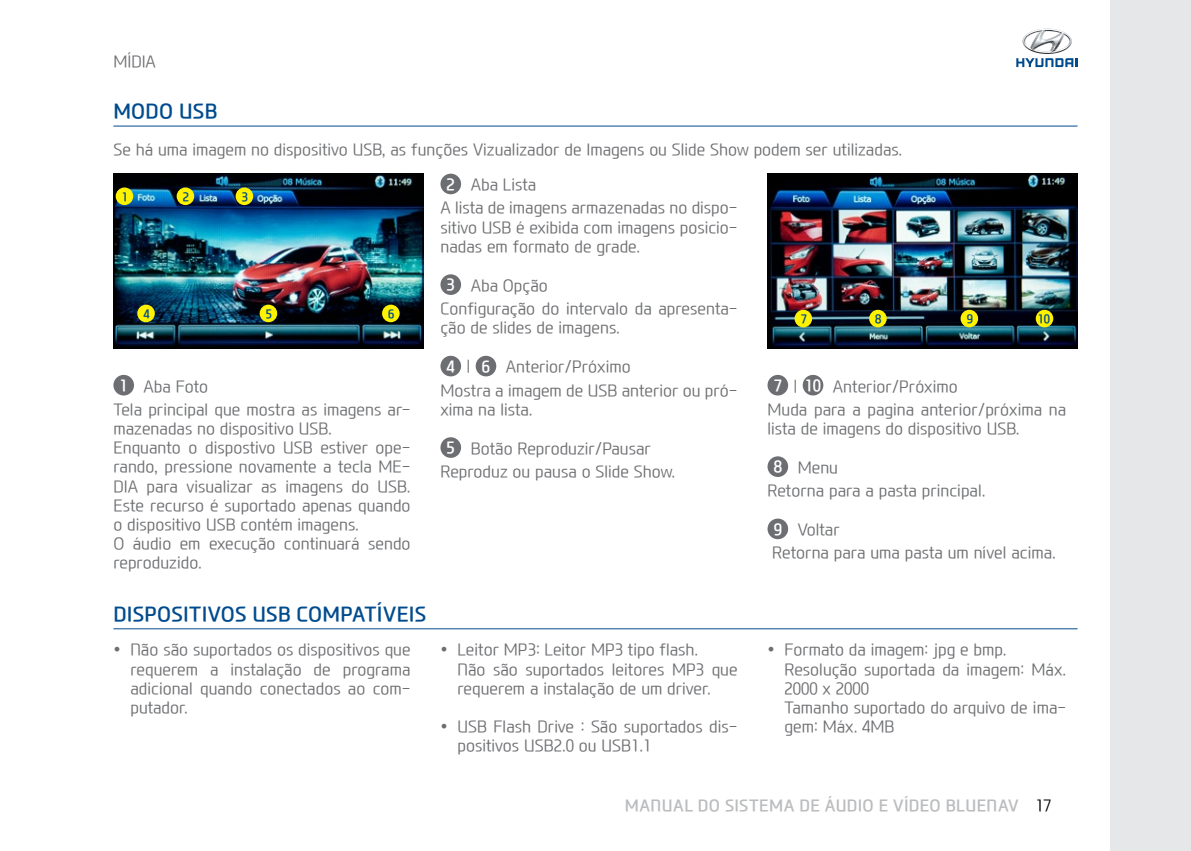
<style>
.page{position:relative;width:1191px;height:851px;background:#fff}
.page>*{position:absolute;margin:0;border:0;box-sizing:border-box;transform-origin:0 0}
.t1{font:20px "Hyundai B Hinted";letter-spacing:.01em;color:#004b8d}
.t2{font:16px/19.2px "Hyundai L Hinted";color:#6d6e71}
.t3{font:16px "Hyundai B Hinted";letter-spacing:.02em;color:#babcbe}
.t4{font:12px "Hyundai B Hinted";color:#004b8d}
.s1{font-family:"Hyundai B Hinted";color:#fff}
.s2{font-family:"Hyundai L Hinted";color:#000}
</style>
<div class="page">
<div style="left:1109px;top:0;width:82px;height:850px;background:#e6e7e8"></div>
<svg style="left:1016px;top:29px;width:61px;height:38px"></svg>
<hr style="left:113px;top:126px;width:964px;height:1px;background:#004b8d">
<hr style="left:113px;top:628px;width:964px;height:1px;background:#004b8d">
<div style="left:113px;top:375px;width:21px;height:20px;background:#6d6e71;border-radius:50%"></div>
<div style="left:440px;top:174px;width:21px;height:20px;background:#6d6e71;border-radius:50%"></div>
<div style="left:440px;top:274px;width:21px;height:21px;background:#6d6e71;border-radius:50%"></div>
<div style="left:440px;top:356px;width:21px;height:20px;background:#6d6e71;border-radius:50%"></div>
<div style="left:476px;top:356px;width:20px;height:20px;background:#6d6e71;border-radius:50%"></div>
<div style="left:440px;top:437px;width:21px;height:21px;background:#6d6e71;border-radius:50%"></div>
<div style="left:767px;top:375px;width:21px;height:20px;background:#6d6e71;border-radius:50%"></div>
<div style="left:802px;top:375px;width:21px;height:20px;background:#6d6e71;border-radius:50%"></div>
<div style="left:767px;top:456px;width:21px;height:21px;background:#6d6e71;border-radius:50%"></div>
<div style="left:767px;top:518px;width:21px;height:21px;background:#6d6e71;border-radius:50%"></div>
<img style="left:113px;top:174px;width:310px;height:174px">
<div style="left:116px;top:187px;width:17px;height:18px;background:#fff200;border-radius:50%"></div>
<div style="left:137px;top:304px;width:18px;height:18px;background:#fff200;border-radius:50%"></div>
<div style="left:260px;top:304px;width:17px;height:18px;background:#fff200;border-radius:50%"></div>
<div style="left:382px;top:304px;width:17px;height:18px;background:#fff200;border-radius:50%"></div>
<div style="left:177px;top:187px;width:17px;height:18px;background:#fff200;border-radius:50%"></div>
<div style="left:236px;top:187px;width:17px;height:18px;background:#fff200;border-radius:50%"></div>
<img style="left:767px;top:174px;width:310px;height:174px">
<div style="left:794px;top:310px;width:18px;height:17px;background:#fff200;border-radius:50%"></div>
<div style="left:960px;top:310px;width:18px;height:17px;background:#fff200;border-radius:50%"></div>
<div style="left:1035px;top:310px;width:18px;height:17px;background:#fff200;border-radius:50%"></div>
<div style="left:869px;top:310px;width:17px;height:17px;background:#fff200;border-radius:50%"></div>
<p class="t2" style="left:113px;top:51px;width:44px">MÍDIA</p>
<p class="t1" style="left:113px;top:97px;width:79px">MODO USB</p>
<p class="t2" style="left:113px;top:139px;width:790px">Se há uma imagem no dispositivo USB, as funções Vizualizador de Imagens ou Slide Show podem ser utilizadas.</p>
<p class="t4" style="left:122px;top:188px;width:8px">1</p>
<p class="t4" style="left:183px;top:188px;width:8px">2</p>
<p class="t4" style="left:242px;top:188px;width:8px">3</p>
<p class="t4" style="left:143px;top:305px;width:8px">4</p>
<p class="t4" style="left:266px;top:305px;width:8px">5</p>
<p class="t4" style="left:388px;top:305px;width:8px">6</p>
<p class="t2" style="left:113px;top:374px;width:299px;line-height:23.2px;text-indent:6px"><span class="s1">1</span> Aba Foto<br>Tela principal que mostra as imagens ar-</p>
<p class="t2" style="left:113px;top:418px;width:299px">mazenadas no dispositivo USB.<br>Enquanto o dispostivo USB estiver ope&shy;rando, pressione novamente a tecla ME-DIA para visualizar as imagens do USB.<br>Este recurso é suportado apenas quando o dispositivo USB contém imagens.<br>O áudio em execução continuará sendo reproduzido.</p>
<p class="t1" style="left:113px;top:600px;width:152px">DISPOSITIVOS USB</p>
<p class="t1" style="left:296px;top:600px;width:131px">COMPATÍVEIS</p>
<p class="t2" style="left:440px;top:173px;width:299px;line-height:23.2px;text-indent:6px"><span class="s1">2</span> Aba Lista<br>A lista de imagens armazenadas no dispo-</p>
<p class="t2" style="left:440px;top:217px;width:299px">sitivo USB é exibida com imagens posicio&shy;nadas em formato de grade.</p>
<p class="t2" style="left:440px;top:273px;width:299px;line-height:23.2px;text-indent:6px"><span class="s1">3</span> Aba Opção<br>Configuração do intervalo da apresenta-</p>
<p class="t2" style="left:440px;top:318px;width:181px">ção de slides de imagens.</p>
<p class="t2" style="left:440px;top:355px;width:299px;line-height:23.2px;text-indent:6px"><span class="s1">4</span> | <span class="s1">6</span> Anterior/Próximo<br>Mostra a imagem de USB anterior ou pró-</p>
<p class="t2" style="left:440px;top:399px;width:94px">xima na lista.</p>
<p class="t2" style="left:440px;top:436px;width:236px;line-height:23.2px;text-indent:6px"><span class="s1">5</span> Botão Reproduzir/Pausar<br>Reproduz ou pausa o Slide Show.</p>
<p class="t2" style="left:130px;top:640px;width:282px;text-align:justify;text-indent:-17px">• Não são suportados os dispositivos que requerem a instalação de programa adicional quando conectados ao com&shy;putador.</p>
<p class="t2" style="left:457px;top:640px;width:282px;text-indent:-17px">• Leitor MP3: Leitor MP3 tipo flash.<br>Não são suportados leitores MP3 que requerem a instalação de um driver.</p>
<p class="t2" style="left:457px;top:716px;width:282px;text-indent:-17px">• USB Flash Drive : São suportados dis&shy;positivos USB2.0 ou USB1.1</p>
<p class="t4" style="left:800px;top:310px;width:8px">7</p>
<p class="t4" style="left:875px;top:310px;width:8px">8</p>
<p class="t4" style="left:966px;top:310px;width:8px">9</p>
<p class="t4" style="left:1037px;top:310px;width:14px">10</p>
<p class="t2" style="left:767px;top:374px;width:300px;line-height:23.2px;text-indent:6px"><span class="s1">7</span> | <span class="s1">10</span> Anterior/Próximo<br>Muda para a pagina anterior/próxima na</p>
<p class="t2" style="left:767px;top:418px;width:254px">lista de imagens do dispositivo USB.</p>
<p class="t2" style="left:767px;top:455px;width:219px;line-height:23.2px;text-indent:6px"><span class="s1">8</span> Menu<br>Retorna para a pasta principal.</p>
<p class="t2" style="left:772px;top:517px;width:285px;line-height:23.2px"><span class="s1">9</span> Voltar<br>Retorna para uma pasta um nível acima.</p>
<p class="t2" style="left:784px;top:640px;width:283px;text-indent:-17px">• Formato da imagem: jpg e bmp.<br>Resolução suportada da imagem: Máx.<br>2000 x 2000<br>Tamanho suportado do arquivo de ima&shy;gem: Máx. 4MB</p>
<p class="t3" style="left:625px;top:794px;width:428px">MANUAL DO SISTEMA DE ÁUDIO E VÍDEO BLUENAV <span class="s2">17</span></p>
</div>
